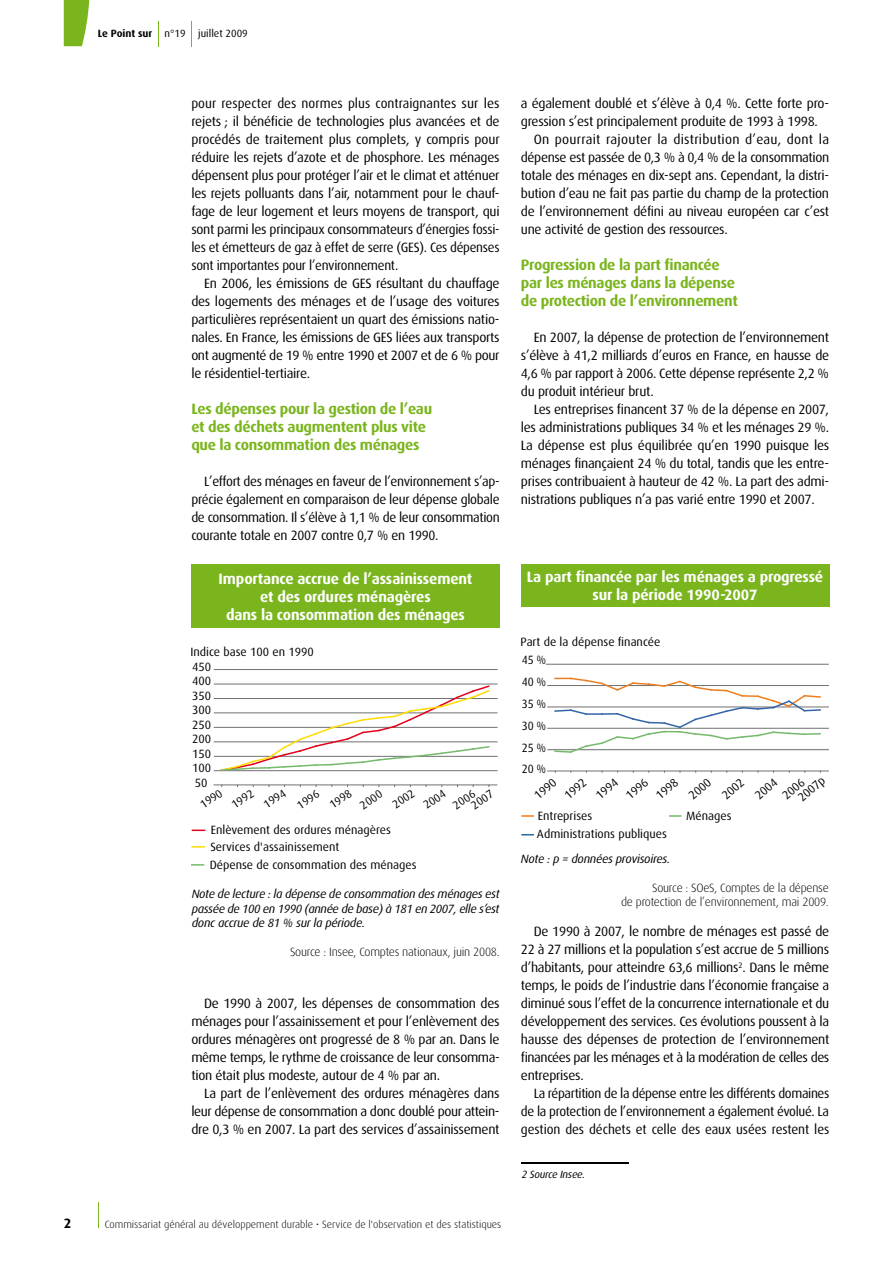
<style>
.page{position:relative;width:893px;height:1263px;background:#fff}
.page>*{position:absolute;margin:0;border:0;box-sizing:border-box;transform-origin:0 0}
.t1{font:700 15px/18px "Dax OT";letter-spacing:-.02em;color:#7ab51d}
.t2{font:700 15px/18px "Dax OT";letter-spacing:-.01em;color:#fff;text-align:center}
.t3{font:13.5px/18px "Dax OT";letter-spacing:-.02em;color:#000;text-align:justify}
.t4{font:13.5px "Dax OT";letter-spacing:.015em;color:#000}
.t5{font:700 13.5px "Dax OT";color:#000}
.t6{font:12px/16.5px "Dax OT";color:#000}
.t7{font:italic 12px/14.4px "Dax OT";letter-spacing:-.02em;color:#000;text-align:justify}
.t8{font:300 12px/14.4px "Dax";letter-spacing:-.02em;color:#000;text-align:right}
.t9{font:12px "Dax OT";color:#000;scale:.95 1}
.t10{font:11.55px/16.6px "Dax OT";color:#000}
.t11{font:300 10.5px "Dax";color:#000}
.t12{font:10.5px "Dax OT";color:#000}
.t13{font:italic 10.5px "Dax OT";letter-spacing:-.02em;color:#000}
.s1{font-weight:700}
</style>
<div class="page">
<svg style="left:64px;top:0;width:26px;height:46px"></svg>
<svg style="left:98px;top:1202px;width:1px;height:26px"></svg>
<hr style="left:214px;top:770px;width:283px;height:1px;background:#707173">
<hr style="left:214px;top:756px;width:283px;height:1px;background:#707173">
<hr style="left:214px;top:742px;width:283px;height:1px;background:#707173">
<hr style="left:214px;top:727px;width:283px;height:1px;background:#707173">
<hr style="left:214px;top:713px;width:283px;height:1px;background:#707173">
<hr style="left:214px;top:698px;width:283px;height:1px;background:#707173">
<hr style="left:214px;top:684px;width:283px;height:1px;background:#707173">
<hr style="left:214px;top:669px;width:283px;height:1px;background:#707173">
<hr style="left:214px;top:785px;width:283px;height:1px;background:#707173">
<svg style="left:220px;top:684px;width:271px;height:88px"></svg>
<svg style="left:192px;top:829px;width:13px;height:2px"></svg>
<svg style="left:192px;top:846px;width:12px;height:1px"></svg>
<svg style="left:191px;top:864px;width:13px;height:2px"></svg>
<div style="left:191px;top:564px;width:309px;height:64px;background:#7ab51d"></div>
<hr style="left:548px;top:749px;width:280px;height:2px;background:#faf9f9">
<hr style="left:548px;top:749px;width:280px;height:1px;background:#707173">
<hr style="left:548px;top:728px;width:280px;height:1px;background:#707173">
<hr style="left:548px;top:707px;width:280px;height:1px;background:#707173">
<hr style="left:548px;top:685px;width:280px;height:1px;background:#707173">
<hr style="left:546px;top:664px;width:282px;height:1px;background:#707173">
<hr style="left:548px;top:771px;width:280px;height:1px;background:#707173">
<svg style="left:553px;top:677px;width:269px;height:76px"></svg>
<svg style="left:522px;top:815px;width:11px;height:2px"></svg>
<svg style="left:670px;top:815px;width:11px;height:2px"></svg>
<div style="left:521px;top:564px;width:308px;height:42px;background:#7ab51d"></div>
<hr style="left:521px;top:1162px;width:107px;height:1px;background:#000">
<svg style="left:158px;top:21px;width:1px;height:25px"></svg>
<p class="t5" style="left:64px;top:1215px;width:9px">2</p>
<p class="t12" style="left:98px;top:28px;width:152px"><span class="s1">Le Point sur</span> n°19 juillet 2009</p>
<p class="t3" style="left:191px;top:94px;width:310px">pour respecter des normes plus contraignantes sur les rejets ; il bénéficie de technologies plus avancées et de procédés de traitement plus complets, y compris pour réduire les rejets d’azote et de phosphore. Les ménages dépensent plus pour protéger l’air et le climat et atténuer les rejets polluants dans l’air, notamment pour le chauf&shy;fage de leur logement et leurs moyens de transport, qui sont parmi les principaux consommateurs d’énergies fossi&shy;les et émetteurs de gaz à effet de serre (GES). Ces dépenses sont importantes pour l’environnement.</p>
<p class="t3" style="left:191px;top:274px;width:310px;text-indent:13px">En 2006, les émissions de GES résultant du chauffage des logements des ménages et de l’usage des voitures particulières représentaient un quart des émissions natio&shy;nales. En France, les émissions de GES liées aux transports ont augmenté de 19 % entre 1990 et 2007 et de 6 % pour le résidentiel-tertiaire.</p>
<p class="t1" style="left:191px;top:400px;width:242px">Les dépenses pour la gestion de l’eau et des déchets augmentent plus vite que la consommation des ménages</p>
<p class="t3" style="left:191px;top:472px;width:310px;text-indent:13px">L’effort des ménages en faveur de l’environnement s’ap&shy;précie également en comparaison de leur dépense globale de consommation. Il s’élève à 1,1 % de leur consommation courante totale en 2007 contre 0,7 % en 1990.</p>
<p class="t2" style="left:219px;top:570px;width:255px">Importance accrue de l’assainissement et des ordures ménagères<br>dans la consommation des ménages</p>
<p class="t6" style="left:190px;top:644px;width:125px">Indice base 100 en 1990</p>
<p class="t6" style="left:192px;top:659px;width:21px">450</p>
<p class="t6" style="left:192px;top:673px;width:21px">400</p>
<p class="t6" style="left:192px;top:688px;width:21px">350</p>
<p class="t6" style="left:192px;top:702px;width:21px">300</p>
<p class="t6" style="left:192px;top:716px;width:21px">250</p>
<p class="t6" style="left:192px;top:731px;width:21px">200</p>
<p class="t6" style="left:192px;top:745px;width:21px">150</p>
<p class="t6" style="left:192px;top:760px;width:21px">100</p>
<p class="t6" style="left:195px;top:774px;width:14px">50</p>
<p class="t10" style="left:197px;top:799px;width:26px;rotate:-34deg">1990</p>
<p class="t10" style="left:228px;top:799px;width:26px;rotate:-34deg">1992</p>
<p class="t10" style="left:260px;top:799px;width:26px;rotate:-34deg">1994</p>
<p class="t10" style="left:293px;top:799px;width:26px;rotate:-34deg">1996</p>
<p class="t10" style="left:326px;top:799px;width:26px;rotate:-34deg">1998</p>
<p class="t10" style="left:356px;top:799px;width:26px;rotate:-34deg">2000</p>
<p class="t10" style="left:389px;top:799px;width:26px;rotate:-34deg">2002</p>
<p class="t10" style="left:440px;top:786px;width:26px;text-indent:-24px;rotate:-34deg">2004<br>2006</p>
<p class="t10" style="left:468px;top:799px;width:26px;rotate:-34deg">2007</p>
<p class="t6" style="left:210px;top:822px;width:182px">Enlèvement des ordures ménagères<br>Services d'assainissement</p>
<p class="t6" style="left:210px;top:856px;width:208px">Dépense de consommation des ménages</p>
<p class="t7" style="left:192px;top:887px;width:309px">Note de lecture : la dépense de consommation des ménages est passée de 100 en 1990 (année de base) à 181 en 2007, elle s’est donc accrue de 81 % sur la période.</p>
<p class="t8" style="left:290px;top:945px;width:211px">Source : Insee, Comptes nationaux, juin 2008.</p>
<p class="t3" style="left:191px;top:994px;width:310px;text-indent:13px">De 1990 à 2007, les dépenses de consommation des ménages pour l’assainissement et pour l’enlèvement des ordures ménagères ont progressé de 8 % par an. Dans le même temps, le rythme de croissance de leur consomma&shy;tion était plus modeste, autour de 4 % par an.</p>
<p class="t3" style="left:191px;top:1084px;width:310px;text-indent:13px">La part de l’enlèvement des ordures ménagères dans leur dépense de consommation a donc doublé pour attein&shy;dre 0,3 % en 2007. La part des services d’assainissement</p>
<p class="t11" style="left:105px;top:1218px;width:398px">Commissariat général au développement durable • Service de l'observation et des statistiques</p>
<p class="t3" style="left:521px;top:94px;width:310px">a également doublé et s’élève à 0,4 %. Cette forte pro-</p>
<p class="t3" style="left:521px;top:112px;width:299px">gression s’est principalement produite de 1993 à 1998.</p>
<p class="t4" style="left:534px;top:132px;width:297px">On pourrait rajouter la distribution d’eau, dont la</p>
<p class="t3" style="left:521px;top:148px;width:310px">dépense est passée de 0,3 % à 0,4 % de la consommation</p>
<p class="t3" style="left:521px;top:166px;width:310px">totale des ménages en dix-sept ans. Cependant, la distri-</p>
<p class="t3" style="left:521px;top:184px;width:310px">bution d’eau ne fait pas partie du champ de la protection</p>
<p class="t3" style="left:521px;top:202px;width:310px">de l’environnement défini au niveau européen car c’est</p>
<p class="t3" style="left:521px;top:220px;width:208px">une activité de gestion des ressources.</p>
<p class="t1" style="left:521px;top:256px;width:218px">Progression de la part financée par les ménages dans la dépense de protection de l’environnement</p>
<p class="t3" style="left:521px;top:328px;width:310px;text-indent:13px">En 2007, la dépense de protection de l’environnement s’élève à 41,2 milliards d’euros en France, en hausse de 4,6 % par rapport à 2006. Cette dépense représente 2,2 % du produit intérieur brut.</p>
<p class="t3" style="left:521px;top:400px;width:310px;text-indent:13px">Les entreprises financent 37 % de la dépense en 2007, les administrations publiques 34 % et les ménages 29 %.<br>La dépense est plus équilibrée qu’en 1990 puisque les ménages finançaient 24 % du total, tandis que les entre&shy;prises contribuaient à hauteur de 42 %. La part des admi&shy;nistrations publiques n’a pas varié entre 1990 et 2007.</p>
<p class="t2" style="left:527px;top:568px;width:298px">La part financée par les ménages a progressé sur la période 1990-2007</p>
<p class="t6" style="left:521px;top:634px;width:141px">Part de la dépense financée</p>
<p class="t9" style="left:522px;top:654px;width:27px">45 %</p>
<p class="t9" style="left:522px;top:675px;width:27px">40 %</p>
<p class="t9" style="left:522px;top:697px;width:27px">35 %</p>
<p class="t9" style="left:522px;top:719px;width:27px">30 %</p>
<p class="t9" style="left:522px;top:741px;width:27px">25 %</p>
<p class="t9" style="left:522px;top:762px;width:27px">20 %</p>
<p class="t6" style="left:531px;top:791px;width:27px;rotate:-41deg">1990</p>
<p class="t6" style="left:561px;top:791px;width:27px;rotate:-41deg">1992</p>
<p class="t6" style="left:592px;top:791px;width:27px;rotate:-41deg">1994</p>
<p class="t6" style="left:622px;top:791px;width:27px;rotate:-41deg">1996</p>
<p class="t6" style="left:652px;top:791px;width:27px;rotate:-41deg">1998</p>
<p class="t6" style="left:685px;top:791px;width:27px;rotate:-41deg">2000</p>
<p class="t6" style="left:718px;top:791px;width:27px;rotate:-41deg">2002</p>
<p class="t6" style="left:751px;top:791px;width:27px;rotate:-41deg">2004</p>
<p class="t6" style="left:788px;top:786px;width:33px;line-height:11.9px;text-indent:-10px;rotate:-41deg">2006<br>2007p</p>
<p class="t6" style="left:537px;top:806px;width:131px;line-height:18.8px">Entreprises<br>Administrations publiques</p>
<p class="t6" style="left:686px;top:807px;width:47px">Ménages</p>
<p class="t7" style="left:521px;top:852px;width:151px">Note : p = données provisoires.</p>
<p class="t8" style="left:621px;top:880px;width:209px">Source : SOeS, Comptes de la dépense<br>de protection de l’environnement, mai 2009.</p>
<p class="t3" style="left:521px;top:922px;width:310px;text-indent:13px">De 1990 à 2007, le nombre de ménages est passé de 22 à 27 millions et la population s’est accrue de 5 millions d’habitants, pour atteindre 63,6 millions<sup>2</sup>. Dans le même temps, le poids de l’industrie dans l’économie française a diminué sous l’effet de la concurrence internationale et du développement des services. Ces évolutions poussent à la hausse des dépenses de protection de l’environnement financées par les ménages et à la modération de celles des entreprises.</p>
<p class="t3" style="left:521px;top:1084px;width:310px;text-indent:13px">La répartition de la dépense entre les différents domaines de la protection de l’environnement a également évolué. La gestion des déchets et celle des eaux usées restent les</p>
<p class="t13" style="left:522px;top:1168px;width:65px">2 Source Insee.</p>
</div>
